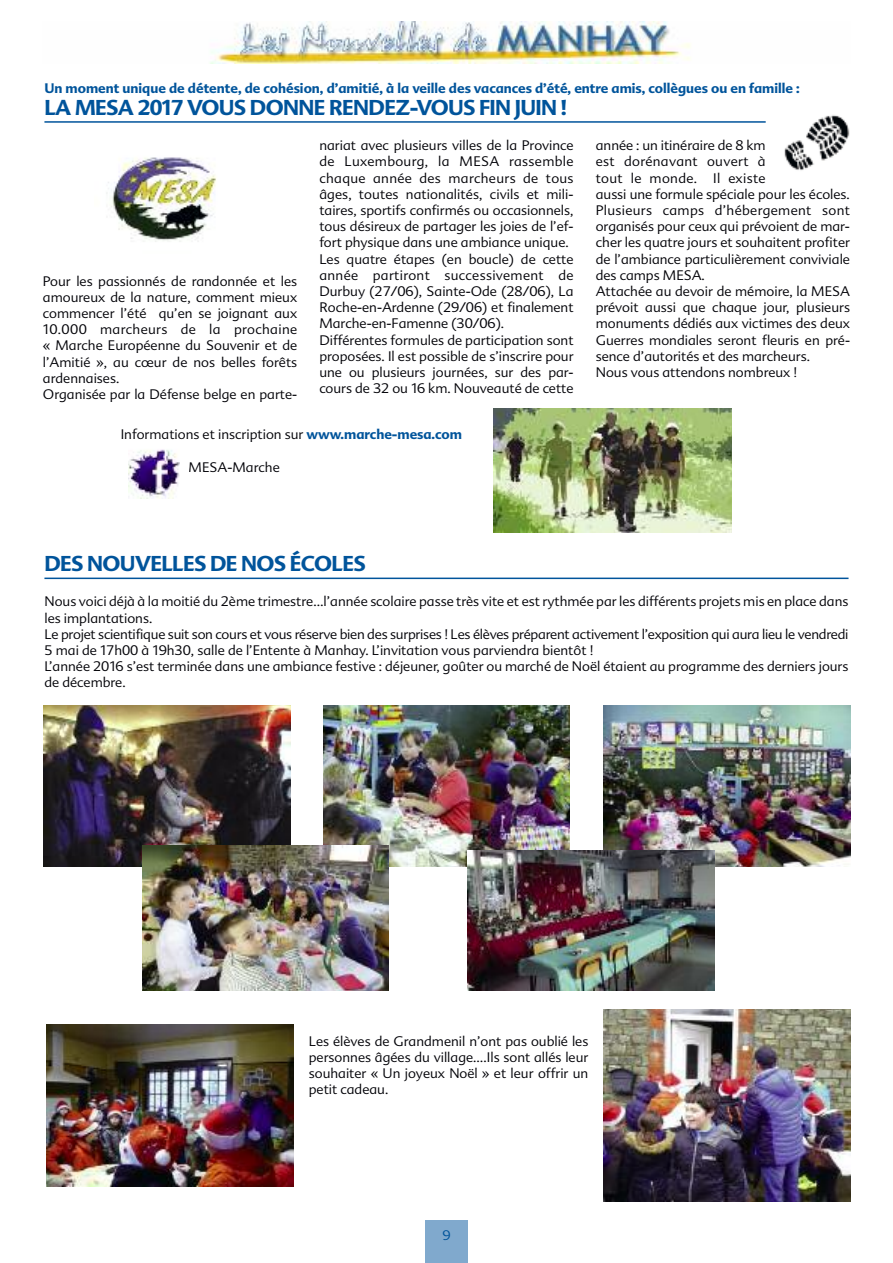
<style>
.page{position:relative;width:893px;height:1263px;background:#fff}
.page>*{position:absolute;margin:0;border:0;box-sizing:border-box;transform-origin:0 0}
.t1{font:700 21px "Advert";letter-spacing:-.03em;color:#00549b}
.t2{font:300 13.5px/16.2px "Advert";color:#000006}
.t3{font:700 13.5px "Advert";color:#00549b}
.t4{font:300 13.5px "Advert";color:#00549b}
.s1{font-weight:700;color:#00549b}
</style>
<div class="page">
<img style="left:210px;top:21px;width:480px;height:43px">
<div style="left:425px;top:1220px;width:43px;height:43px;background:#80a9cd"></div>
<hr style="left:44px;top:121px;width:722px;height:2px;background:#00549b">
<img style="left:106px;top:157px;width:110px;height:85px">
<img style="left:784px;top:115px;width:66px;height:56px">
<img style="left:128px;top:449px;width:51px;height:50px">
<img style="left:494px;top:408px;width:238px;height:125px">
<hr style="left:44px;top:578px;width:804px;height:1px;background:#00549b">
<img style="left:44px;top:705px;width:246px;height:162px">
<img style="left:323px;top:705px;width:247px;height:162px">
<img style="left:604px;top:706px;width:246px;height:161px">
<img style="left:142px;top:845px;width:247px;height:146px">
<img style="left:468px;top:850px;width:246px;height:140px">
<img style="left:47px;top:1025px;width:246px;height:161px">
<img style="left:604px;top:1009px;width:246px;height:193px">
<p class="t3" style="left:44px;top:80px;width:757px">Un moment unique de détente, de cohésion, d’amitié, à la veille des vacances d’été, entre amis, collègues ou en famille :</p>
<h1 class="t1" style="left:44px;top:95px;width:524px">LA MESA 2017 VOUS DONNE RENDEZ-VOUS FIN JUIN !</h1>
<p class="t2" style="left:43px;top:273px;width:256px">Pour les passionnés de randonnée et les amoureux de la nature, comment mieux commencer l’été qu’en se joignant aux 10.000 marcheurs de la prochaine « Marche Européenne du Souvenir et de l’Amitié », au cœur de nos belles forêts ardennaises.<br>Organisée par la Défense belge en parte-</p>
<p class="t2" style="left:319px;top:137px;width:256px">nariat avec plusieurs villes de la Province de Luxembourg, la MESA rassemble chaque année des marcheurs de tous âges, toutes nationalités, civils et mili&shy;taires, sportifs confirmés ou occasionnels, tous désireux de partager les joies de l’ef&shy;fort physique dans une ambiance unique.<br>Les quatre étapes (en boucle) de cette année partiront successivement de Durbuy (27/06), Sainte-Ode (28/06), La Roche-en-Ardenne (29/06) et finalement Marche-en-Famenne (30/06).<br>Différentes formules de participation sont proposées. Il est possible de s’inscrire pour une ou plusieurs journées, sur des par&shy;cours de 32 ou 16 km. Nouveauté de cette</p>
<p class="t2" style="left:596px;top:137px;width:256px">année : un itinéraire de 8 km<br>est dorénavant ouvert à<br>tout le monde. Il existe<br>aussi une formule spéciale pour les écoles.<br>Plusieurs camps d’hébergement sont organisés pour ceux qui prévoient de mar&shy;cher les quatre jours et souhaitent profiter de l’ambiance particulièrement conviviale des camps MESA.<br>Attachée au devoir de mémoire, la MESA prévoit aussi que chaque jour, plusieurs monuments dédiés aux victimes des deux Guerres mondiales seront fleuris en pré&shy;sence d’autorités et des marcheurs.<br>Nous vous attendons nombreux !</p>
<p class="t2" style="left:121px;top:427px;width:343px">Informations et inscription sur <span class="s1">www.marche-mesa.com</span></p>
<p class="t2" style="left:189px;top:459px;width:93px">MESA-Marche</p>
<h1 class="t1" style="left:44px;top:552px;width:323px">DES NOUVELLES DE NOS ÉCOLES</h1>
<p class="t2" style="left:44px;top:594px;width:806px">Nous voici déjà à la moitié du 2ème trimestre…l’année scolaire passe très vite et est rythmée par les différents projets mis en place dans les implantations.<br>Le projet scientifique suit son cours et vous réserve bien des surprises ! Les élèves préparent activement l’exposition qui aura lieu le vendredi 5 mai de 17h00 à 19h30, salle de l’Entente à Manhay. L’invitation vous parviendra bientôt !<br>L’année 2016 s’est terminée dans une ambiance festive : déjeuner, goûter ou marché de Noël étaient au programme des derniers jours de décembre.</p>
<p class="t2" style="left:309px;top:1033px;width:281px;text-align:justify">Les élèves de Grandmenil n’ont pas oublié les personnes âgées du village….Ils sont allés leur souhaiter « Un joyeux Noël » et leur offrir un petit cadeau.</p>
<p class="t4" style="left:442px;top:1227px;width:10px">9</p>
</div>
